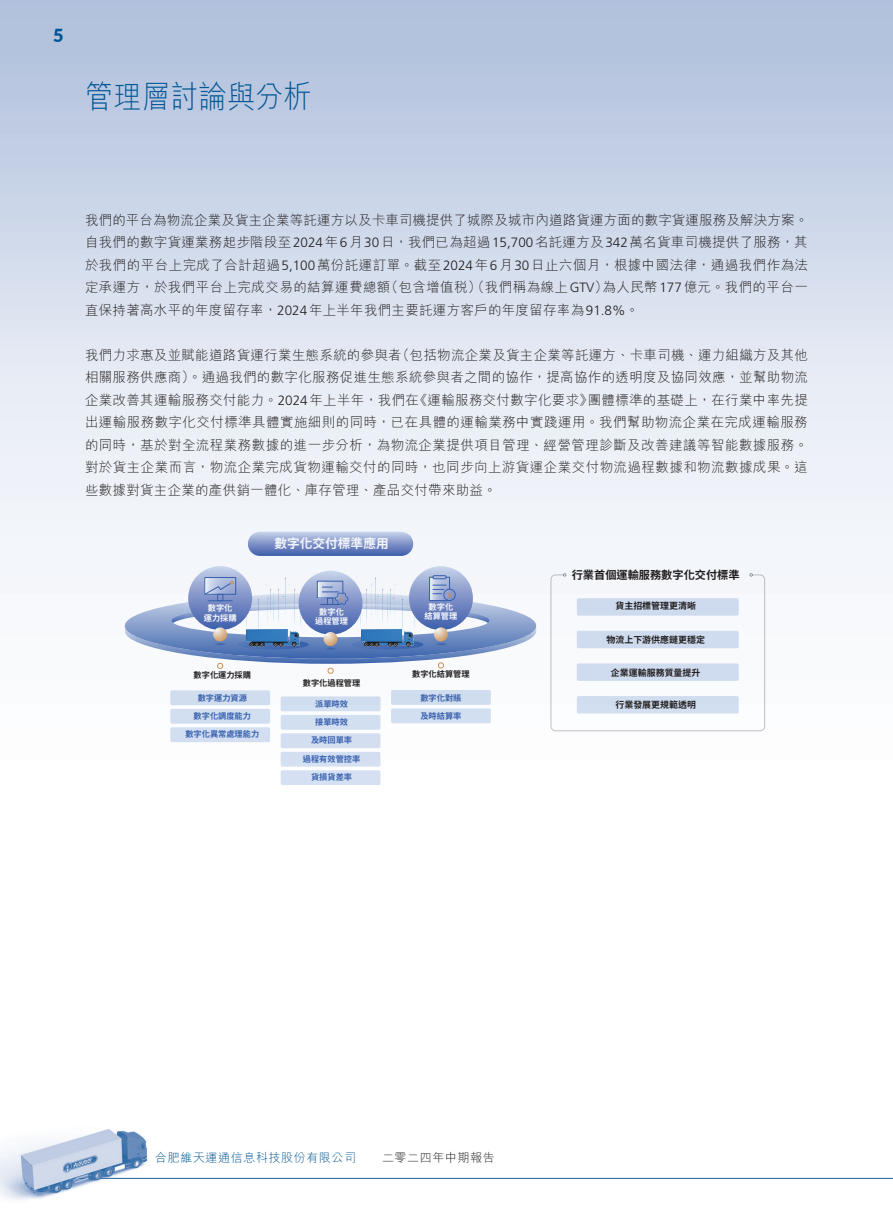
<style>
.page{position:relative;width:893px;height:1212px;background:#fff}
.page>*{position:absolute;margin:0;border:0;box-sizing:border-box;transform-origin:0 0}
.t1{font:300 31.5px "M Hei HK";color:#005594;scale:.9 1}
.t2{font:900 18px "Lato";color:#005594}
._00_txt{font:300 13.5px/22.5px "M Hei HK";letter-spacing:.025em;color:#231f20}
.t3{font:700 12.75px "Noto Sans CJ Ktc";color:#fff}
.t4{font:300 12px "M Hei HK";letter-spacing:.05em;color:#005594}
.t5{font:300 12px "M Hei HK";letter-spacing:.05em;color:#231f20}
.t6{font:700 11.25px "Noto Sans CJ Ktc";color:#231f20}
.t7{font:700 9px "Noto Sans CJ Ktc";color:#231f20}
.t8{font:700 8.25px/18px "Noto Sans CJ Ktc";color:#3962ae;text-align:center}
.t9{font:700 8.25px/9px "Noto Sans CJ Ktc";color:#fff;text-align:center}
.t10{font:700 8.25px "Noto Sans CJ Ktc";color:#231f20}
.s1{font-family:"Frutiger LT Std"}
</style>
<div class="page">
<img style="left:0;top:0;width:893px;height:1200px">
<div style="left:577px;top:598px;width:162px;height:18px;background:#cedbef;border-radius:2px"></div>
<div style="left:577px;top:663px;width:162px;height:18px;background:#d5e1f2;border-radius:2px"></div>
<div style="left:577px;top:631px;width:162px;height:17px;background:#d5e1f2;border-radius:2px"></div>
<div style="left:577px;top:696px;width:162px;height:17px;background:#d5e1f2;border-radius:2px"></div>
<div style="left:391px;top:690px;width:100px;height:15px;background:#d5e1f2;border-radius:2px"></div>
<div style="left:391px;top:708px;width:100px;height:15px;background:#d5e1f2;border-radius:2px"></div>
<div style="left:281px;top:696px;width:99px;height:15px;background:#d5e1f2;border-radius:2px"></div>
<div style="left:281px;top:715px;width:99px;height:15px;background:#d5e1f2;border-radius:2px"></div>
<div style="left:281px;top:733px;width:99px;height:15px;background:#d5e1f2;border-radius:2px"></div>
<div style="left:281px;top:752px;width:99px;height:14px;background:#d5e1f2;border-radius:2px"></div>
<div style="left:281px;top:770px;width:99px;height:15px;background:#d5e1f2;border-radius:2px"></div>
<div style="left:170px;top:690px;width:100px;height:15px;background:#d5e1f2;border-radius:2px"></div>
<div style="left:170px;top:709px;width:100px;height:15px;background:#d5e1f2;border-radius:2px"></div>
<div style="left:170px;top:727px;width:100px;height:15px;background:#d5e1f2;border-radius:2px"></div>
<svg style="left:125px;top:593px;width:411px;height:45px"></svg>
<svg style="left:266px;top:578px;width:37px;height:21px"></svg>
<svg style="left:358px;top:578px;width:38px;height:21px"></svg>
<div style="left:299px;top:571px;width:63px;height:64px;background:linear-gradient(to bottom,#c1cbe6,#4562ae);border-radius:32px"></div>
<svg style="left:188px;top:566px;width:64px;height:64px;background:#7c90c6"></svg>
<svg style="left:206px;top:579px;width:28px;height:2px"></svg>
<div style="left:204px;top:577px;width:32px;height:18px;border:1px solid #3963af"></div>
<svg style="left:204px;top:581px;width:30px;height:20px"></svg>
<svg style="left:317px;top:580px;width:31px;height:25px"></svg>
<div style="left:409px;top:566px;width:64px;height:64px;background:linear-gradient(to bottom,#c5cee8,#415fac);border-radius:32px"></div>
<div style="left:443px;top:589px;width:13px;height:12px;border:1px solid #3963af;border-radius:50%"></div>
<svg style="left:429px;top:575px;width:23px;height:26px"></svg>
<div style="left:248px;top:532px;width:165px;height:24px;background:linear-gradient(to bottom,#c2cbe6,#4461ad);border-radius:12px"></div>
<svg style="left:213px;top:627px;width:14px;height:14px"></svg>
<svg style="left:434px;top:627px;width:14px;height:14px"></svg>
<svg style="left:323px;top:632px;width:15px;height:14px"></svg>
<img style="left:247px;top:629px;width:52px;height:9px">
<svg style="left:125px;top:638px;width:411px;height:36px"></svg>
<img style="left:361px;top:629px;width:53px;height:18px">
<div style="left:551px;top:575px;width:214px;height:156px;border:1px solid #c2c3c5;border-radius:5px"></div>
<svg style="left:749px;top:573px;width:4px;height:3px"></svg>
<p class="t2" style="left:53px;top:22px;width:12px">5</p>
<p class="t1" style="left:85px;top:80px;width:253px">管理層討論與分析</p>
<p class="_00_txt" style="left:85px;top:208px;width:725px;text-align:right">我們的平台為物流企業及貨主企業等託運方以及卡車司機提供了城際及城市內道路貨運方面的數字貨運服務及解決方案。自我們的數字貨運業務起步階段至<span class="s1">2024</span>年<span class="s1">6</span>月<span class="s1">30</span>日，我們已為超過<span class="s1">15,700</span>名託運方及<span class="s1">342</span>萬名貨車司機提供了服務，其於我們的平台上完成了合計超過<span class="s1">5,100</span>萬份託運訂單。截至<span class="s1">2024</span>年<span class="s1">6</span>月<span class="s1">30</span>日止六個月，根據中國法律，通過我們作為法為人民幣<span class="s1">177</span>億元。我們的平台一</p>
<p class="_00_txt" style="left:385px;top:276px;width:225px">（包含增值稅）（我們稱為線上<span class="s1">GTV</span>）</p>
<p class="_00_txt" style="left:85px;top:276px;width:556px">定承運方，於我們平台上完成交易的結算運費總額<br>直保持著高水平的年度留存率，<span class="s1">2024</span>年上半年我們主要託運方客戶的年度留存率為<span class="s1">91.8%</span>。</p>
<p class="_00_txt" style="left:396px;top:343px;width:413px">（包括物流企業及貨主企業等託運方、卡車司機、運力組織方及其他</p>
<p class="_00_txt" style="left:85px;top:343px;width:318px">我們力求惠及並賦能道路貨運行業生態系統的參與者</p>
<p class="_00_txt" style="left:85px;top:366px;width:724px">相關服務供應商）。通過我們的數字化服務促進生態系統參與者之間的協作，提高協作的透明度及協同效應，並幫助物流</p>
<p class="_00_txt" style="left:588px;top:388px;width:222px">團體標準的基礎上，在行業中率先提</p>
<p class="_00_txt" style="left:85px;top:388px;width:724px">企業改善其運輸服務交付能力。<span class="s1">2024</span>年上半年，我們在<br>出運輸服務數字化交付標準具體實施細則的同時，已在具體的運輸業務中實踐運用。我們幫助物流企業在完成運輸服務的同時，基於對全流程業務數據的進一步分析，為物流企業提供項目管理、經營管理診斷及改善建議等智能數據服務。對於貨主企業而言，物流企業完成貨物運輸交付的同時，也同步向上游貨運企業交付物流過程數據和物流數據成果。這些數據對貨主企業的產供銷一體化、庫存管理、產品交付帶來助益。</p>
<p class="_00_txt" style="left:414px;top:388px;width:180px">《運輸服務交付數字化要求》</p>
<p class="t3" style="left:275px;top:536px;width:116px">數字化交付標準應用</p>
<p class="t9" style="left:204px;top:603px;width:34px;line-height:9.9px">數字化運力採購</p>
<p class="t10" style="left:194px;top:670px;width:59px">數字化運力採購</p>
<p class="t8" style="left:194px;top:689px;width:59px">數字運力資源數字化調度能力</p>
<p class="t8" style="left:185px;top:725px;width:75px">數字化異常處理能力</p>
<p class="t9" style="left:315px;top:608px;width:34px">數字化過程管理</p>
<p class="t10" style="left:303px;top:678px;width:59px">數字化過程管理</p>
<p class="t8" style="left:311px;top:695px;width:43px">派單時效接單時效及時回單率</p>
<p class="t8" style="left:303px;top:750px;width:59px">過程有效管控率</p>
<p class="t8" style="left:311px;top:768px;width:43px">貨損貨差率</p>
<p class="t9" style="left:424px;top:603px;width:34px">數字化結算管理</p>
<p class="t10" style="left:412px;top:670px;width:59px">數字化結算管理</p>
<p class="t8" style="left:420px;top:689px;width:43px">數字化對賬</p>
<p class="t8" style="left:420px;top:707px;width:43px">及時結算率</p>
<p class="t6" style="left:572px;top:569px;width:169px">行業首個運輸服務數字化交付標準</p>
<p class="t7" style="left:615px;top:601px;width:82px">貨主招標管理更清晰</p>
<p class="t7" style="left:606px;top:634px;width:100px">物流上下游供應鏈更穩定</p>
<p class="t7" style="left:611px;top:667px;width:91px">企業運輸服務質量提升</p>
<p class="t7" style="left:615px;top:700px;width:82px">行業發展更規範透明</p>
<p class="t4" style="left:155px;top:1152px;width:203px">合肥維天運通信息科技股份有限公司</p>
<p class="t5" style="left:382px;top:1152px;width:114px">二零二四年中期報告</p>
</div>
